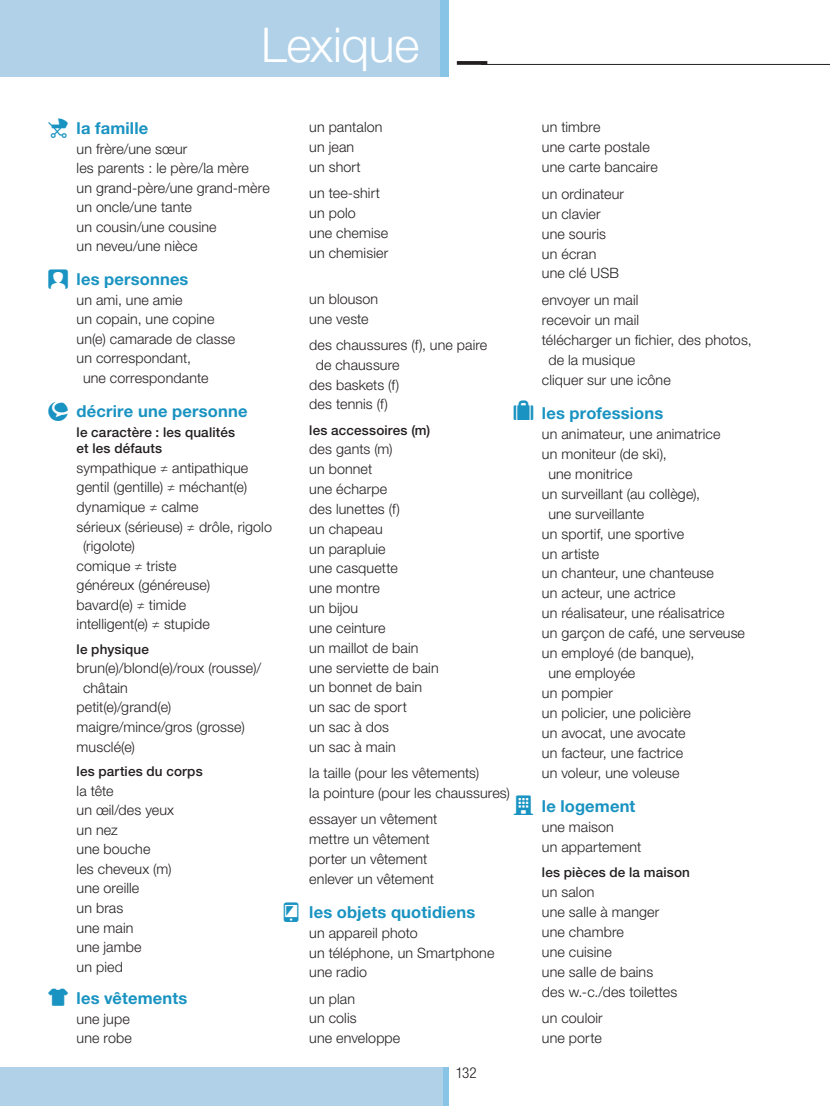
<style>
.page{position:relative;width:830px;height:1106px;background:#fff}
.page>*{position:absolute;margin:0;border:0;box-sizing:border-box;transform-origin:0 0}
.t1{font:300 48px "Helvetica Neue LT Std";letter-spacing:-.01em;color:#fff}
.t2{font:700 16.5px "Helvetica Neue LT Std";letter-spacing:.01em;color:#1993c1}
.t3{font:300 condensed 15px "Helvetica Neue LT Std";color:#231f20}
.t4{font:300 14.25px/19.8px "Helvetica Neue LT Std";letter-spacing:.01em;color:#231f20}
.t5{font:500 13.5px/16.2px "Helvetica Neue LT Std";letter-spacing:.01em;color:#231f20}
</style>
<div class="page">
<div style="left:0;top:0;width:449px;height:77px;background:#b0d1e8"></div>
<svg style="left:456px;top:61px;width:31px;height:4px"></svg>
<div style="left:440px;top:0;width:9px;height:77px;background:#88c4e6"></div>
<hr style="left:480px;top:64px;width:349px;height:1px;background:#231f20">
<div style="left:0;top:1067px;width:449px;height:39px;background:#b0d1e8"></div>
<div style="left:443px;top:1067px;width:6px;height:39px;background:#88c4e6"></div>
<h1 class="t1" style="left:261px;top:15px;width:159px">Lexique</h1>
<p class="t2" style="left:77px;top:118px;width:73px">la famille</p>
<p class="t4" style="left:77px;top:138px;width:194px">un frère/une sœur<br>les parents : le père/la mère<br>un grand-père/une grand-mère un oncle/une tante<br>un cousin/une cousine<br>un neveu/une nièce</p>
<p class="t2" style="left:77px;top:269px;width:113px">les personnes</p>
<p class="t4" style="left:77px;top:289px;width:107px">un ami, une amie</p>
<p class="t4" style="left:77px;top:309px;width:139px">un copain, une copine</p>
<p class="t4" style="left:77px;top:328px;width:160px">un(e) camarade de classe</p>
<p class="t4" style="left:77px;top:348px;width:116px">un correspondant,</p>
<p class="t4" style="left:83px;top:367px;width:127px">une correspondante</p>
<p class="t2" style="left:77px;top:400px;width:172px">décrire une personne</p>
<p class="t5" style="left:77px;top:424px;width:160px">le caractère : les qualités et les défauts</p>
<p class="t4" style="left:77px;top:457px;width:173px">sympathique ≠ antipathique</p>
<p class="t4" style="left:77px;top:477px;width:172px">gentil (gentille) ≠ méchant(e)</p>
<p class="t4" style="left:77px;top:496px;width:123px">dynamique ≠ calme</p>
<p class="t4" style="left:77px;top:516px;width:197px">sérieux (sérieuse) ≠ drôle, rigolo</p>
<p class="t4" style="left:83px;top:536px;width:53px">(rigolote)</p>
<p class="t4" style="left:77px;top:555px;width:101px">comique ≠ triste</p>
<p class="t4" style="left:77px;top:575px;width:135px">généreux (généreuse)</p>
<p class="t4" style="left:77px;top:594px;width:111px">bavard(e) ≠ timide</p>
<p class="t4" style="left:77px;top:614px;width:134px">intelligent(e) ≠ stupide</p>
<p class="t5" style="left:77px;top:641px;width:74px">le physique</p>
<p class="t4" style="left:77px;top:658px;width:186px">brun(e)/blond(e)/roux (rousse)/</p>
<p class="t4" style="left:83px;top:677px;width:46px">châtain</p>
<p class="t4" style="left:77px;top:697px;width:96px">petit(e)/grand(e)</p>
<p class="t4" style="left:77px;top:716px;width:170px">maigre/mince/gros (grosse)</p>
<p class="t4" style="left:77px;top:736px;width:60px">musclé(e)</p>
<p class="t5" style="left:77px;top:763px;width:127px">les parties du corps</p>
<p class="t4" style="left:77px;top:780px;width:99px">la tête<br>un œil/des yeux un nez<br>une bouche<br>les cheveux (m) une oreille<br>un bras<br>une main<br>une jambe<br>un pied</p>
<p class="t2" style="left:77px;top:988px;width:112px">les vêtements</p>
<p class="t4" style="left:77px;top:1008px;width:57px">une jupe une robe</p>
<p class="t4" style="left:309px;top:117px;width:75px">un pantalon un jean<br>un short</p>
<p class="t4" style="left:309px;top:183px;width:80px">un tee-shirt un polo<br>une chemise un chemisier</p>
<p class="t4" style="left:309px;top:289px;width:70px">un blouson une veste</p>
<p class="t4" style="left:309px;top:335px;width:179px">des chaussures (f), une paire</p>
<p class="t4" style="left:315px;top:354px;width:85px">de chaussure</p>
<p class="t4" style="left:309px;top:374px;width:92px">des baskets (f)</p>
<p class="t4" style="left:309px;top:394px;width:80px">des tennis (f)</p>
<p class="t5" style="left:309px;top:421px;width:122px">les accessoires (m)</p>
<p class="t4" style="left:309px;top:439px;width:131px">des gants (m)<br>un bonnet<br>une écharpe<br>des lunettes (f)<br>un chapeau<br>un parapluie<br>une casquette<br>une montre<br>un bijou<br>une ceinture<br>un maillot de bain une serviette de bain un bonnet de bain un sac de sport<br>un sac à dos<br>un sac à main</p>
<p class="t4" style="left:309px;top:763px;width:202px">la taille (pour les vêtements)<br>la pointure (pour les chaussures)</p>
<p class="t4" style="left:309px;top:809px;width:129px">essayer un vêtement mettre un vêtement porter un vêtement enlever un vêtement</p>
<p class="t2" style="left:309px;top:901px;width:167px">les objets quotidiens</p>
<p class="t4" style="left:309px;top:922px;width:186px">un appareil photo<br>un téléphone, un Smartphone une radio</p>
<p class="t4" style="left:309px;top:988px;width:92px">un plan<br>un colis<br>une enveloppe</p>
<p class="t3" style="left:455px;top:1064px;width:22px">132</p>
<p class="t4" style="left:541px;top:117px;width:117px">un timbre<br>une carte postale une carte bancaire</p>
<p class="t4" style="left:541px;top:183px;width:83px">un ordinateur un clavier une souris un écran<br>une clé USB</p>
<p class="t4" style="left:541px;top:289px;width:98px">envoyer un mail</p>
<p class="t4" style="left:541px;top:309px;width:99px">recevoir un mail</p>
<p class="t4" style="left:541px;top:329px;width:211px">télécharger un fichier, des photos,</p>
<p class="t4" style="left:548px;top:349px;width:88px">de la musique</p>
<p class="t4" style="left:541px;top:369px;width:130px">cliquer sur une icône</p>
<p class="t2" style="left:541px;top:403px;width:123px">les professions</p>
<p class="t4" style="left:541px;top:423px;width:180px">un animateur, une animatrice</p>
<p class="t4" style="left:541px;top:443px;width:126px">un moniteur (de ski),</p>
<p class="t4" style="left:548px;top:463px;width:86px">une monitrice</p>
<p class="t4" style="left:541px;top:483px;width:159px">un surveillant (au collège),</p>
<p class="t4" style="left:548px;top:503px;width:97px">une surveillante</p>
<p class="t4" style="left:541px;top:523px;width:144px">un sportif, une sportive</p>
<p class="t4" style="left:541px;top:543px;width:59px">un artiste</p>
<p class="t4" style="left:541px;top:563px;width:173px">un chanteur, une chanteuse</p>
<p class="t4" style="left:541px;top:583px;width:135px">un acteur, une actrice</p>
<p class="t4" style="left:541px;top:603px;width:184px">un réalisateur, une réalisatrice</p>
<p class="t4" style="left:541px;top:623px;width:204px">un garçon de café, une serveuse</p>
<p class="t4" style="left:541px;top:643px;width:154px">un employé (de banque),</p>
<p class="t4" style="left:548px;top:663px;width:88px">une employée</p>
<p class="t4" style="left:541px;top:683px;width:72px">un pompier</p>
<p class="t4" style="left:541px;top:703px;width:150px">un policier, une policière</p>
<p class="t4" style="left:541px;top:722px;width:145px">un avocat, une avocate</p>
<p class="t4" style="left:541px;top:742px;width:142px">un facteur, une factrice</p>
<p class="t4" style="left:541px;top:762px;width:139px">un voleur, une voleuse</p>
<p class="t2" style="left:541px;top:796px;width:95px">le logement</p>
<p class="t4" style="left:541px;top:816px;width:101px">une maison<br>un appartement</p>
<p class="t5" style="left:541px;top:864px;width:149px">les pièces de la maison</p>
<p class="t4" style="left:541px;top:882px;width:137px">un salon<br>une salle à manger une chambre<br>une cuisine<br>une salle de bains des w.-c./des toilettes</p>
<p class="t4" style="left:541px;top:1008px;width:62px">un couloir une porte</p>
</div>
